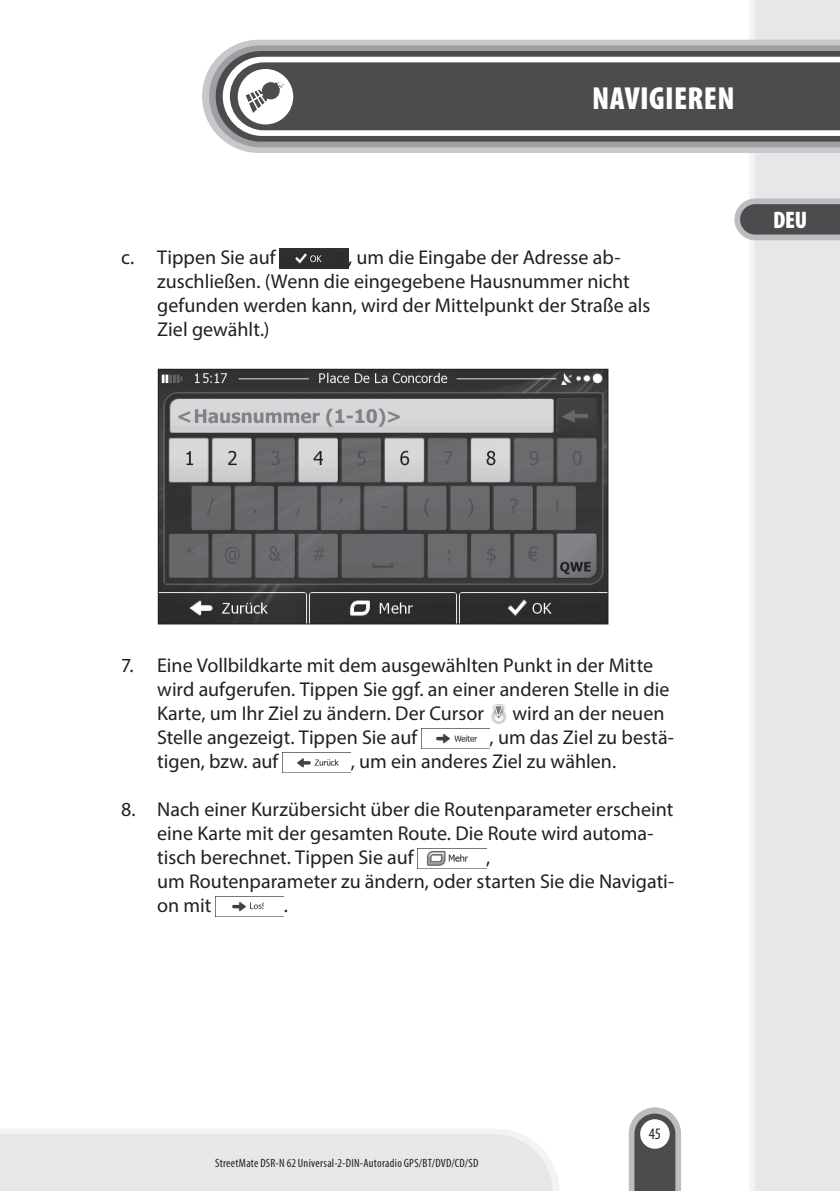
<style>
.page{position:relative;width:840px;height:1191px;background:#fff}
.page>*{position:absolute;margin:0;border:0;box-sizing:border-box;transform-origin:0 0}
.t1{font:900 condensed 32px "Myriad Pro";letter-spacing:.01em;color:#fff}
.t2{font:900 condensed 24px "Myriad Pro";color:#fff}
.t3{font:20px/24px "Myriad Pro";color:#231f20}
.t4{font:condensed 16px "Myriad Pro";color:#231f20}
.t5{font:condensed 12px "Myriad Pro";letter-spacing:.02em;color:#231f20}
</style>
<div class="page">
<div style="left:754px;top:0;width:85px;height:1191px;background:#e6e7e9"></div>
<div style="left:748px;top:0;width:6px;height:1191px;background:#f2f3f4"></div>
<svg style="left:628px;top:1107px;width:52px;height:84px"></svg>
<svg style="left:202px;top:40px;width:637px;height:113px;background:#cccdcf"></svg>
<svg style="left:209px;top:45px;width:630px;height:102px;background:#a5a7a9"></svg>
<svg style="left:215px;top:51px;width:624px;height:91px;background:#5b5c5d"></svg>
<svg style="left:223px;top:57px;width:616px;height:79px"></svg>
<div style="left:230px;top:62px;width:609px;height:68px;background:#4b4c4d"></div>
<div style="left:237px;top:69px;width:56px;height:55px;background:#fff;border-radius:50%"></div>
<svg style="left:246px;top:81px;width:39px;height:32px"></svg>
<svg style="left:0;top:1129px;width:559px;height:62px;background:#e7e8ea"></svg>
<svg style="left:734px;top:198px;width:105px;height:42px;background:#757677"></svg>
<img style="left:280px;top:248px;width:68px;height:20px">
<img style="left:160px;top:371px;width:446px;height:251px">
<div style="left:158px;top:369px;width:450px;height:255px;border:1px solid #231f20"></div>
<img style="left:491px;top:704px;width:16px;height:20px">
<img style="left:421px;top:728px;width:68px;height:20px">
<img style="left:282px;top:752px;width:68px;height:20px">
<img style="left:418px;top:848px;width:68px;height:18px">
<img style="left:216px;top:896px;width:68px;height:16px">
<h1 class="t1" style="left:592px;top:80px;width:144px">NAVIGIEREN</h1>
<p class="t3" style="left:121px;top:245px;width:156px">c. Tippen Sie auf</p>
<p class="t3" style="left:157px;top:245px;width:494px;text-indent:191px">, um die Eingabe der Adresse ab&shy;zuschließen. (Wenn die eingegebene Hausnummer nicht gefunden werden kann, wird der Mittelpunkt der Straße als Ziel gewählt.)</p>
<p class="t2" style="left:772px;top:207px;width:36px">DEU</p>
<p class="t3" style="left:157px;top:653px;width:513px;text-indent:-36px">7. Eine Vollbildkarte mit dem ausgewählten Punkt in der Mitte wird aufgerufen. Tippen Sie ggf. an einer anderen Stelle in die<br>Karte, um Ihr Ziel zu ändern. Der Cursor</p>
<p class="t3" style="left:512px;top:701px;width:153px">wird an der neuen</p>
<p class="t3" style="left:157px;top:725px;width:261px">Stelle angezeigt. Tippen Sie auf</p>
<p class="t3" style="left:489px;top:725px;width:186px">, um das Ziel zu bestä-</p>
<p class="t3" style="left:157px;top:749px;width:123px">tigen, bzw. auf</p>
<p class="t3" style="left:350px;top:749px;width:267px">, um ein anderes Ziel zu wählen.</p>
<p class="t3" style="left:157px;top:797px;width:517px;text-indent:-36px">8. Nach einer Kurzübersicht über die Routenparameter erscheint eine Karte mit der gesamten Route. Die Route wird automa&shy;tisch berechnet. Tippen Sie auf</p>
<p class="t3" style="left:157px;top:845px;width:518px;text-indent:329px">,<br>um Routenparameter zu ändern, oder starten Sie die Navigati&shy;on mit</p>
<p class="t3" style="left:284px;top:893px;width:6px">.</p>
<p class="t5" style="left:215px;top:1155px;width:264px">StreetMate DSR-N 62 Universal-2-DIN-Autoradio GPS/BT/DVD/CD/SD</p>
<p class="t4" style="left:648px;top:1123px;width:14px">45</p>
</div>
